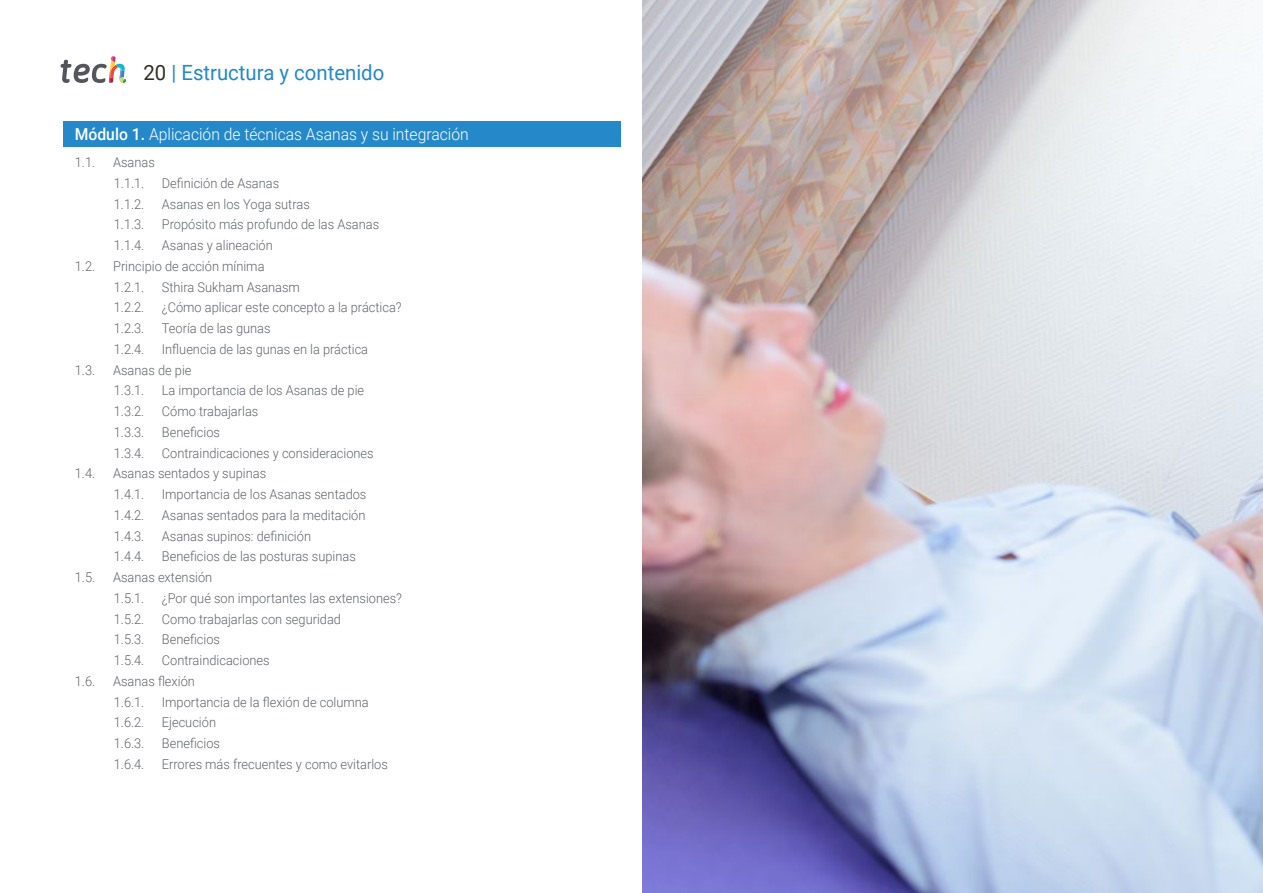
<style>
.page{position:relative;width:1263px;height:893px;background:#fff}
.page>*{position:absolute;margin:0;border:0;box-sizing:border-box;transform-origin:0 0}
.t1{font:21px "Roboto";color:#2488c9}
.t2{font:300 16.5px "Roboto";color:#fff;scale:.95 1}
.t3{font:300 13.5px/20.7px "Roboto";color:#61646a;scale:.95 1}
.s1{color:#312e20}
.s2{font-weight:500}
</style>
<div class="page">
<div style="left:64px;top:121px;width:557px;height:25px;background:#2488c9"></div>
<svg style="left:61px;top:56px;width:65px;height:27px"></svg>
<img style="left:642px;top:0;width:621px;height:893px">
<h1 class="t1" style="left:144px;top:57px;width:242px"><span class="s1">20</span> | Estructura y contenido</h1>
<p class="t2" style="left:75px;top:123px;width:416px"><span class="s2">Módulo 1.</span> Aplicación de técnicas Asanas y su integración</p>
<p class="t3" style="left:75px;top:151px;width:23px">1.1.</p>
<p class="t3" style="left:113px;top:151px;width:45px">Asanas<br>1.1.1.</p>
<p class="t3" style="left:162px;top:172px;width:125px">Definición de Asanas</p>
<p class="t3" style="left:114px;top:193px;width:34px">1.1.2.</p>
<p class="t3" style="left:162px;top:193px;width:157px">Asanas en los Yoga sutras</p>
<p class="t3" style="left:114px;top:214px;width:34px">1.1.3.</p>
<p class="t3" style="left:162px;top:214px;width:230px">Propósito más profundo de las Asanas</p>
<p class="t3" style="left:114px;top:234px;width:34px">1.1.4.</p>
<p class="t3" style="left:162px;top:234px;width:118px">Asanas y alineación</p>
<p class="t3" style="left:75px;top:255px;width:23px">1.2.</p>
<p class="t3" style="left:113px;top:255px;width:161px">Principio de acción mínima<br>1.2.1.</p>
<p class="t3" style="left:162px;top:276px;width:147px">Sthira Sukham Asanasm</p>
<p class="t3" style="left:114px;top:297px;width:34px">1.2.2.</p>
<p class="t3" style="left:162px;top:297px;width:254px">¿Cómo aplicar este concepto a la práctica?</p>
<p class="t3" style="left:114px;top:317px;width:34px">1.2.3.</p>
<p class="t3" style="left:162px;top:317px;width:116px">Teoría de las gunas</p>
<p class="t3" style="left:114px;top:338px;width:34px">1.2.4.</p>
<p class="t3" style="left:162px;top:338px;width:219px">Influencia de las gunas en la práctica</p>
<p class="t3" style="left:75px;top:359px;width:23px">1.3.</p>
<p class="t3" style="left:113px;top:359px;width:84px">Asanas de pie<br>1.3.1.</p>
<p class="t3" style="left:162px;top:380px;width:214px">La importancia de los Asanas de pie</p>
<p class="t3" style="left:114px;top:400px;width:34px">1.3.2.</p>
<p class="t3" style="left:162px;top:400px;width:103px">Cómo trabajarlas</p>
<p class="t3" style="left:114px;top:421px;width:34px">1.3.3.</p>
<p class="t3" style="left:162px;top:421px;width:63px">Beneficios</p>
<p class="t3" style="left:114px;top:442px;width:34px">1.3.4.</p>
<p class="t3" style="left:162px;top:442px;width:225px">Contraindicaciones y consideraciones</p>
<p class="t3" style="left:75px;top:463px;width:23px">1.4.</p>
<p class="t3" style="left:113px;top:463px;width:163px">Asanas sentados y supinas<br>1.4.1.</p>
<p class="t3" style="left:162px;top:483px;width:217px">Importancia de los Asanas sentados</p>
<p class="t3" style="left:114px;top:504px;width:34px">1.4.2.</p>
<p class="t3" style="left:162px;top:504px;width:216px">Asanas sentados para la meditación</p>
<p class="t3" style="left:114px;top:525px;width:34px">1.4.3.</p>
<p class="t3" style="left:162px;top:525px;width:159px">Asanas supinos: definición</p>
<p class="t3" style="left:114px;top:546px;width:34px">1.4.4.</p>
<p class="t3" style="left:162px;top:546px;width:206px">Beneficios de las posturas supinas</p>
<p class="t3" style="left:75px;top:566px;width:23px">1.5.</p>
<p class="t3" style="left:113px;top:566px;width:106px">Asanas extensión<br>1.5.1.</p>
<p class="t3" style="left:162px;top:587px;width:254px">¿Por qué son importantes las extensiones?</p>
<p class="t3" style="left:114px;top:608px;width:34px">1.5.2.</p>
<p class="t3" style="left:162px;top:608px;width:190px">Como trabajarlas con seguridad</p>
<p class="t3" style="left:114px;top:629px;width:34px">1.5.3.</p>
<p class="t3" style="left:162px;top:629px;width:63px">Beneficios</p>
<p class="t3" style="left:114px;top:649px;width:34px">1.5.4.</p>
<p class="t3" style="left:162px;top:649px;width:115px">Contraindicaciones</p>
<p class="t3" style="left:75px;top:670px;width:23px">1.6.</p>
<p class="t3" style="left:113px;top:670px;width:88px">Asanas flexión<br>1.6.1.</p>
<p class="t3" style="left:162px;top:691px;width:219px">Importancia de la flexión de columna</p>
<p class="t3" style="left:114px;top:712px;width:34px">1.6.2.</p>
<p class="t3" style="left:162px;top:712px;width:59px">Ejecución</p>
<p class="t3" style="left:114px;top:732px;width:34px">1.6.3.</p>
<p class="t3" style="left:162px;top:732px;width:63px">Beneficios</p>
<p class="t3" style="left:114px;top:753px;width:34px">1.6.4.</p>
<p class="t3" style="left:162px;top:753px;width:239px">Errores más frecuentes y como evitarlos</p>
</div>
